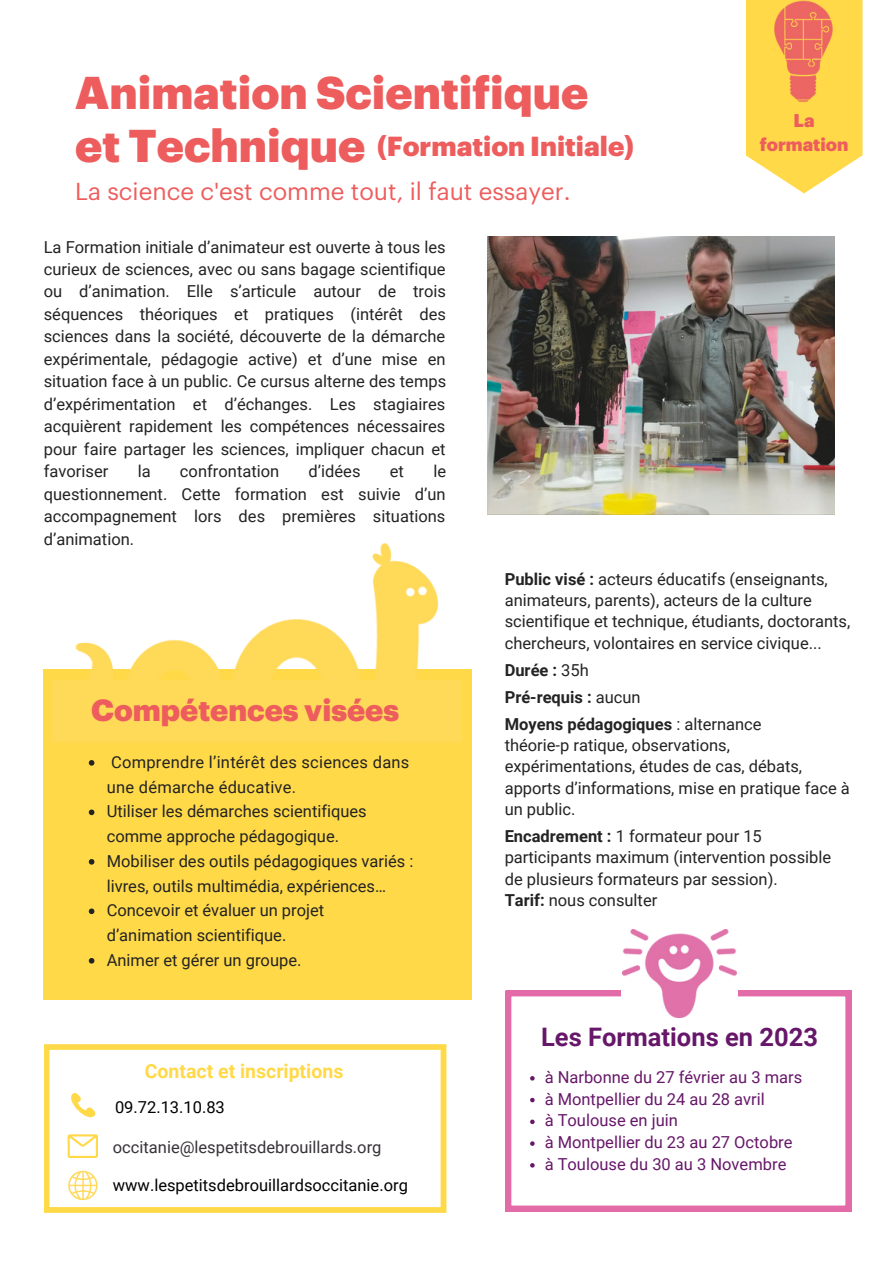
<style>
.page{position:relative;width:893px;height:1264px;background:#fff}
.page>*{position:absolute;margin:0;border:0;box-sizing:border-box;transform-origin:0 0}
.t1{font:900 45px/52.8px "Graphik";color:#ee5d5d}
.t2{font:900 30px "Graphik";color:#ee5d5d}
.t3{font:900 27px "Graphik";color:#ee5d5d}
.t4{font:700 25.5px "Roboto";color:#671769}
.t5{font:24px "Graphik";color:#ee5d5d}
.t6{font:700 19.5px "Roboto";color:#ffd948}
.t7{font:900 18px/24.8px "Graphik";color:#ee5d5d;text-align:center}
.t8{font:16.5px/22.5px "Roboto";color:#232323}
.t9{font:16.5px/21.8px "Roboto";color:#671769}
.t10{font:700 16.5px/27px "Roboto";color:#232323}
.t11{font:16.5px "Roboto";color:#000}
.t12{font:16.5px "Roboto";color:#373237}
.s1{font-weight:700}
.s2{font-weight:400}
</style>
<div class="page">
<svg style="left:746px;top:0;width:116px;height:193px;background:#fede62"></svg>
<img style="left:766px;top:0;width:75px;height:102px">
<div style="left:44px;top:669px;width:428px;height:331px;background:#ffd948"></div>
<img style="left:52px;top:544px;width:409px;height:198px">
<svg style="left:44px;top:1044px;width:402px;height:168px"></svg>
<svg style="left:68px;top:1134px;width:30px;height:23px"></svg>
<svg style="left:65px;top:1092px;width:31px;height:30px"></svg>
<svg style="left:62px;top:1164px;width:42px;height:42px"></svg>
<img style="left:488px;top:237px;width:346px;height:278px">
<svg style="left:505px;top:990px;width:345px;height:221px"></svg>
<svg style="left:89px;top:760px;width:5px;height:5px"></svg>
<svg style="left:89px;top:809px;width:5px;height:6px"></svg>
<svg style="left:89px;top:859px;width:5px;height:5px"></svg>
<svg style="left:89px;top:908px;width:5px;height:6px"></svg>
<svg style="left:89px;top:958px;width:5px;height:5px"></svg>
<svg style="left:530px;top:1076px;width:4px;height:4px"></svg>
<svg style="left:530px;top:1097px;width:4px;height:5px"></svg>
<svg style="left:530px;top:1119px;width:4px;height:5px"></svg>
<svg style="left:530px;top:1141px;width:4px;height:4px"></svg>
<svg style="left:530px;top:1163px;width:4px;height:4px"></svg>
<img style="left:622px;top:929px;width:114px;height:88px">
<h1 class="t1" style="left:75px;top:68px;width:514px">Animation Scientifique et Technique</h1>
<h3 class="t5" style="left:75px;top:180px;width:496px">La science c'est comme tout, il faut essayer.</h3>
<h3 class="t3" style="left:377px;top:133px;width:258px">(Formation Initiale)</h3>
<p class="t8" style="left:44px;top:235px;width:404px;text-align:justify">La Formation initiale d’animateur est ouverte à tous les curieux de sciences, avec ou sans bagage scientifique ou d’animation. Elle s’articule autour de trois séquences théoriques et pratiques (intérêt des sciences dans la société, découverte de la démarche expérimentale, pédagogie active) et d’une mise en situation face à un public. Ce cursus alterne des temps d’expérimentation et d’échanges. Les stagiaires acquièrent rapidement les compétences nécessaires pour faire partager les sciences, impliquer chacun et favoriser</p>
<p class="t8" style="left:138px;top:460px;width:14px">la</p>
<p class="t8" style="left:180px;top:460px;width:101px">confrontation</p>
<p class="t8" style="left:308px;top:460px;width:53px">d’idées</p>
<p class="t8" style="left:390px;top:460px;width:16px">et</p>
<p class="t8" style="left:44px;top:460px;width:404px;text-align:justify;text-indent:389px">le questionnement. Cette formation est suivie d’un accompagnement lors des premières situations d’animation.</p>
<p class="t7" style="left:759px;top:108px;width:90px">La formation</p>
<h2 class="t2" style="left:91px;top:696px;width:309px">Compétences visées</h2>
<p class="t8" style="left:107px;top:750px;width:308px;line-height:24.8px">Comprendre l’intérêt des sciences dans une démarche éducative.<br>Utiliser les démarches scientifiques comme approche pédagogique.<br>Mobiliser des outils pédagogiques variés : livres, outils multimédia, expériences… Concevoir et évaluer un projet d’animation scientifique.<br>Animer et gérer un groupe.</p>
<p class="t6" style="left:145px;top:1059px;width:200px">Contact et inscriptions</p>
<p class="t11" style="left:115px;top:1098px;width:111px">09.72.13.10.83</p>
<p class="t12" style="left:113px;top:1137px;width:270px">occitanie@lespetitsdebrouillards.org</p>
<p class="t11" style="left:113px;top:1175px;width:296px">www.lespetitsdebrouillardsoccitanie.org</p>
<p class="t8" style="left:504px;top:568px;width:347px;line-height:21.3px"><span class="s1">Public visé :</span> acteurs éducatifs (enseignants, animateurs, parents), acteurs de la culture scientifique et technique, étudiants, doctorants, chercheurs, volontaires en service civique...</p>
<p class="t10" style="left:504px;top:656px;width:258px">Durée : <span class="s2">35h<br></span>Pré-requis : <span class="s2">aucun<br></span>Moyens pédagogiques <span class="s2">: alternance</span></p>
<p class="t8" style="left:504px;top:734px;width:346px;line-height:21.3px">théorie-p ratique, observations, expérimentations, études de cas, débats, apports d’informations, mise en pratique face à un public.</p>
<p class="t8" style="left:504px;top:825px;width:328px;line-height:21.3px"><span class="s1">Encadrement :</span> 1 formateur pour 15 participants maximum (intervention possible de plusieurs formateurs par session).<br><span class="s1">Tarif:</span> nous consulter</p>
<h3 class="t4" style="left:541px;top:1022px;width:278px">Les Formations en 2023</h3>
<p class="t9" style="left:544px;top:1066px;width:259px">à Narbonne du 27 février au 3 mars à Montpellier du 24 au 28 avril<br>à Toulouse en juin<br>à Montpellier du 23 au 27 Octobre à Toulouse du 30 au 3 Novembre</p>
</div>
